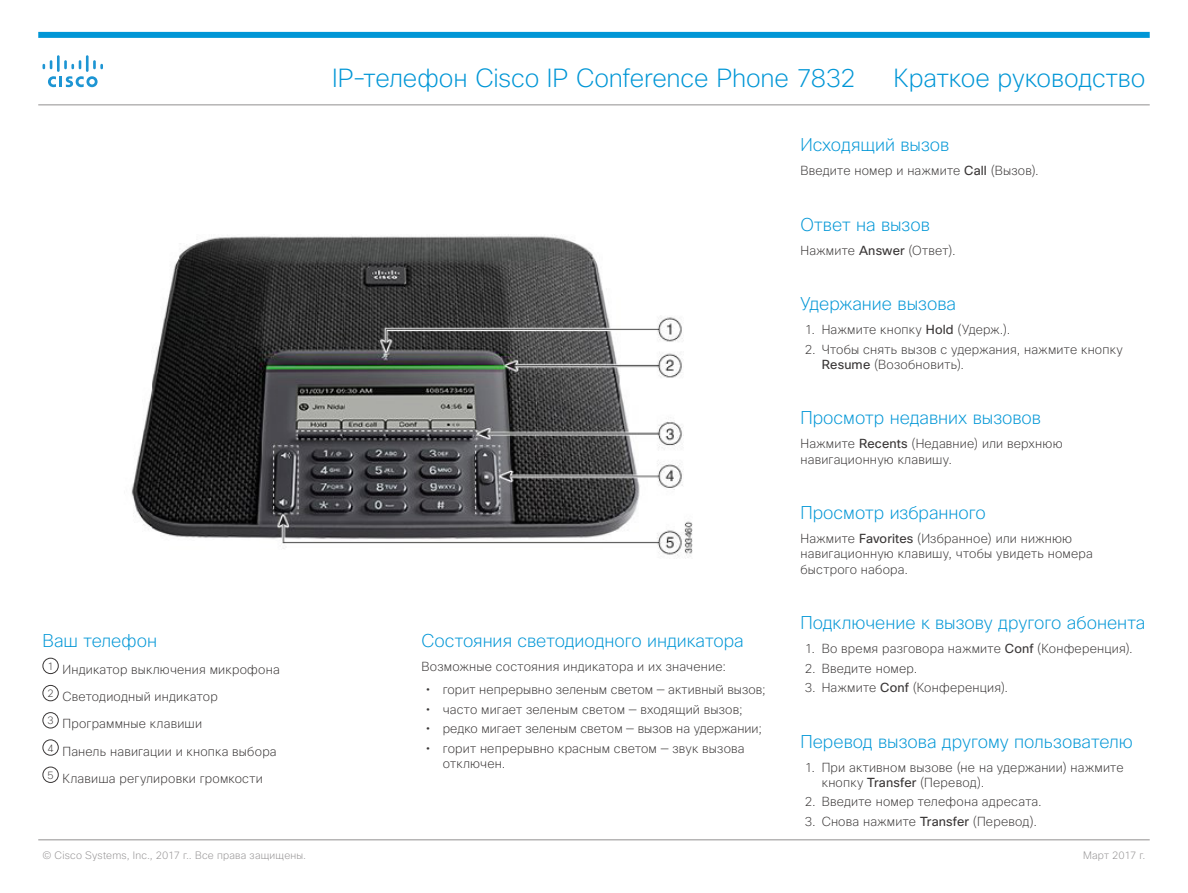
<style>
.page{position:relative;width:1188px;height:893px;background:#fff}
.page>*{position:absolute;margin:0;border:0;box-sizing:border-box;transform-origin:0 0}
.Header_center__produ{font:200 25.5px "Cisco Sans";letter-spacing:-.005em;color:#0096d6}
.Header_right__docume{font:200 25.5px "Cisco Sans";color:#0096d6}
.title__2_in__chapte{font:200 18px "Cisco Sans";color:#0096d6}
.Only_one_step{font:200 12.75px/15.3px "Cisco Sans";letter-spacing:.015em;color:#393636}
.p__1{font:200 12.75px "Cisco Sans";letter-spacing:.015em;color:#393636}
.Footer_left{font:200 10.5px "Cisco Sans";letter-spacing:.02em;color:#918f90}
.Footer_right{font:200 10.5px "Cisco Sans";letter-spacing:.01em;color:#918f90}
.t1{font:200 10.5px "Cisco Sans";color:#393636}
.s1{font-weight:400}
</style>
<div class="page">
<div style="left:38px;top:32px;width:1112px;height:6px;background:#0096d6"></div>
<svg style="left:48px;top:76px;width:50px;height:11px"></svg>
<svg style="left:43px;top:60px;width:9px;height:9px"></svg>
<hr style="left:57px;top:55px;width:3px;height:17px;background:#1d95d3">
<svg style="left:64px;top:60px;width:17px;height:9px"></svg>
<hr style="left:86px;top:55px;width:3px;height:17px;background:#1d95d3">
<svg style="left:93px;top:60px;width:10px;height:9px"></svg>
<hr style="left:38px;top:104px;width:1112px;height:1px;background:#918f90">
<hr style="left:38px;top:839px;width:1112px;height:1px;background:#918f90">
<div style="left:43px;top:658px;width:16px;height:16px;border:1px solid #393636;border-radius:50%"></div>
<div style="left:43px;top:685px;width:16px;height:16px;border:1px solid #393636;border-radius:50%"></div>
<div style="left:43px;top:712px;width:16px;height:16px;border:1px solid #393636;border-radius:50%"></div>
<div style="left:43px;top:739px;width:16px;height:17px;border:1px solid #393636;border-radius:50%"></div>
<div style="left:43px;top:767px;width:16px;height:16px;border:1px solid #393636;border-radius:50%"></div>
<img style="left:131px;top:234px;width:562px;height:325px">
<p class="Header_center__produ" style="left:332px;top:62px;width:525px">IP-телефон Cisco IP Conference Phone 7832</p>
<p class="Header_right__docume" style="left:893px;top:62px;width:254px">Краткое руководство</p>
<p class="title__2_in__chapte" style="left:801px;top:133px;width:150px">Исходящий вызов</p>
<p class="Only_one_step" style="left:801px;top:163px;width:240px">Введите номер и нажмите <span class="s1">Call</span> (Вызов).</p>
<p class="title__2_in__chapte" style="left:801px;top:213px;width:131px">Ответ на вызов</p>
<p class="Only_one_step" style="left:801px;top:243px;width:157px">Нажмите <span class="s1">Answer</span> (Ответ).</p>
<p class="title__2_in__chapte" style="left:801px;top:292px;width:157px">Удержание вызова</p>
<p class="Only_one_step" style="left:805px;top:322px;width:207px">1. Нажмите кнопку <span class="s1">Hold</span> (Удерж.).</p>
<p class="Only_one_step" style="left:822px;top:342px;width:303px;text-indent:-17px">2. Чтобы снять вызов с удержания, нажмите кнопку<br><span class="s1">Resume</span> (Возобновить).</p>
<p class="title__2_in__chapte" style="left:801px;top:406px;width:242px">Просмотр недавних вызовов</p>
<p class="Only_one_step" style="left:801px;top:437px;width:264px">Нажмите <span class="s1">Recents</span> (Недавние) или верхнюю навигационную клавишу.</p>
<p class="title__2_in__chapte" style="left:43px;top:629px;width:116px">Ваш телефон</p>
<p class="t1" style="left:47px;top:659px;width:8px">1</p>
<p class="p__1" style="left:63px;top:661px;width:219px">Индикатор выключения микрофона</p>
<p class="t1" style="left:47px;top:687px;width:8px">2</p>
<p class="p__1" style="left:63px;top:688px;width:157px">Светодиодный индикатор</p>
<p class="t1" style="left:47px;top:714px;width:8px">3</p>
<p class="p__1" style="left:63px;top:716px;width:141px">Программные клавиши</p>
<p class="t1" style="left:47px;top:741px;width:8px">4</p>
<p class="p__1" style="left:63px;top:743px;width:216px">Панель навигации и кнопка выбора</p>
<p class="t1" style="left:47px;top:768px;width:8px">5</p>
<p class="p__1" style="left:63px;top:770px;width:202px">Клавиша регулировки громкости</p>
<p class="title__2_in__chapte" style="left:422px;top:629px;width:324px">Состояния светодиодного индикатора</p>
<p class="p__1" style="left:422px;top:658px;width:306px">Возможные состояния индикатора и их значение:</p>
<p class="Only_one_step" style="left:443px;top:683px;width:324px">горит непрерывно зеленым светом — активный вызов;</p>
<p class="Only_one_step" style="left:443px;top:702px;width:301px">часто мигает зеленым светом — входящий вызов;</p>
<p class="Only_one_step" style="left:443px;top:722px;width:321px">редко мигает зеленым светом — вызов на удержании;</p>
<p class="Only_one_step" style="left:443px;top:741px;width:303px">горит непрерывно красным светом — звук вызова отключен.</p>
<p class="title__2_in__chapte" style="left:801px;top:501px;width:187px">Просмотр избранного</p>
<p class="Only_one_step" style="left:801px;top:531px;width:294px">Нажмите <span class="s1">Favorites</span> (Избранное) или нижнюю навигационную клавишу, чтобы увидеть номера быстрого набора.</p>
<p class="title__2_in__chapte" style="left:801px;top:611px;width:346px">Подключение к вызову другого абонента</p>
<p class="Only_one_step" style="left:805px;top:641px;width:330px">1. Во время разговора нажмите <span class="s1">Conf</span> (Конференция).</p>
<p class="Only_one_step" style="left:805px;top:661px;width:114px">2. Введите номер.</p>
<p class="Only_one_step" style="left:805px;top:680px;width:205px">3. Нажмите <span class="s1">Conf</span> (Конференция).</p>
<p class="title__2_in__chapte" style="left:801px;top:730px;width:334px">Перевод вызова другому пользователю</p>
<p class="Only_one_step" style="left:822px;top:760px;width:303px;text-indent:-17px">1. При активном вызове (не на удержании) нажмите кнопку <span class="s1">Transfer</span> (Перевод).</p>
<p class="Only_one_step" style="left:805px;top:795px;width:239px">2. Введите номер телефона адресата.</p>
<p class="Only_one_step" style="left:805px;top:814px;width:234px">3. Снова нажмите <span class="s1">Transfer</span> (Перевод).</p>
<p class="Footer_left" style="left:43px;top:848px;width:265px">© Cisco Systems, Inc., 2017 г.. Все права защищены.</p>
<p class="Footer_right" style="left:1083px;top:848px;width:64px">Март 2017 г.</p>
</div>
